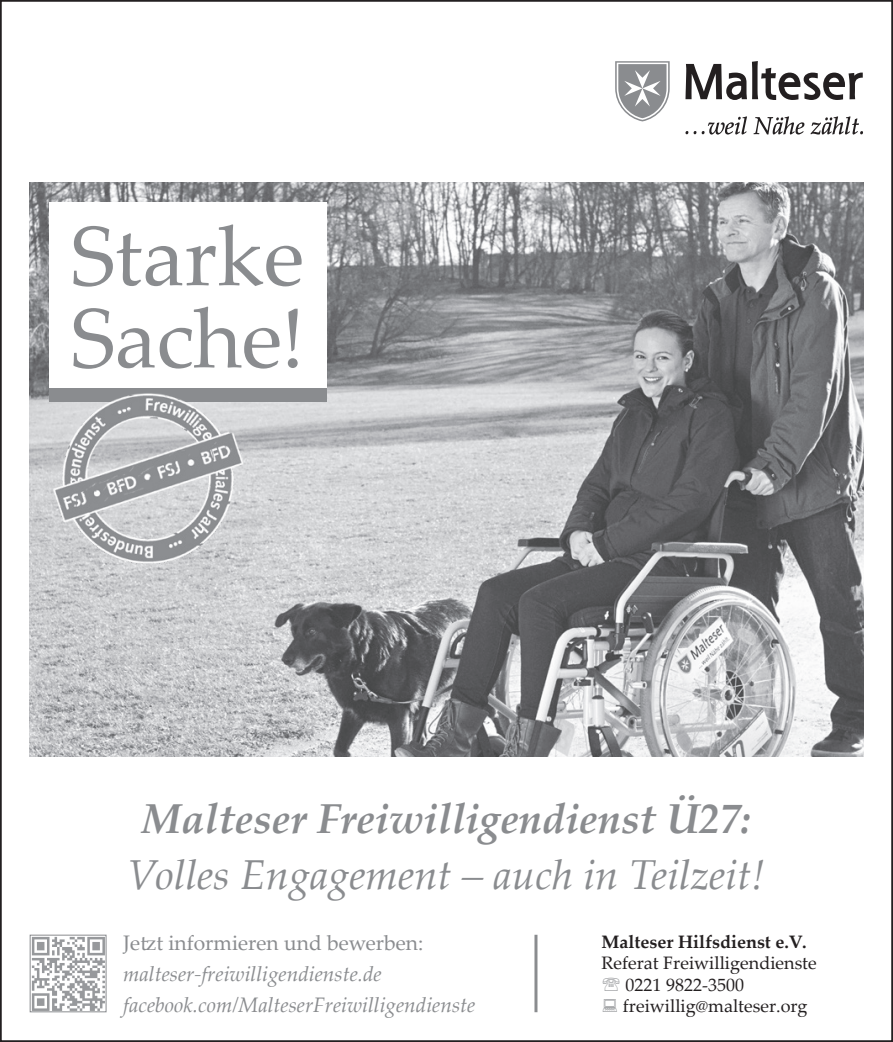
<style>
.page{position:relative;width:893px;height:1042px;background:#fff}
.page>*{position:absolute;margin:0;border:0;box-sizing:border-box;transform-origin:0 0}
.t1{font:84px/82.2px "Palatino Linotype";color:#8a8c8f}
.t2{font:italic 41.65px "Palatino Linotype";color:#8a8c8f}
.t3{font:italic 700 41.65px "Palatino Linotype";color:#8a8c8f}
.t4{font:italic 21px/31.2px "Palatino Linotype";color:#8a8c8f}
.t5{font:21px "Palatino Linotype";color:#8a8c8f}
.t6{font:17.85px/21.3px "Palatino Linotype";color:#231f20}
.t7{font:700 17.85px "Palatino Linotype";color:#231f20}
</style>
<div class="page">
<img style="left:30px;top:183px;width:833px;height:573px">
<svg style="left:615px;top:61px;width:55px;height:60px"></svg>
<svg style="left:685px;top:61px;width:178px;height:39px"></svg>
<svg style="left:702px;top:116px;width:45px;height:19px"></svg>
<svg style="left:754px;top:116px;width:50px;height:18px"></svg>
<svg style="left:811px;top:116px;width:52px;height:19px"></svg>
<div style="left:50px;top:202px;width:277px;height:193px;background:#fff"></div>
<div style="left:50px;top:388px;width:277px;height:14px;background:#8a8c8f"></div>
<img style="left:32px;top:937px;width:72px;height:73px">
<div style="left:30px;top:935px;width:76px;height:77px;border:1px solid #8a8c8f"></div>
<hr style="left:534px;top:935px;width:3px;height:77px;background:#8a8c8f">
<img style="left:52px;top:393px;width:192px;height:182px">
<h1 class="t1" style="left:71px;top:212px;width:236px">Starke<br>Sache!</h1>
<h2 class="t3" style="left:142px;top:789px;width:611px">Malteser Freiwilligendienst Ü27:</h2>
<h2 class="t2" style="left:128px;top:845px;width:638px">Volles Engagement – auch in Teilzeit!</h2>
<p class="t5" style="left:123px;top:928px;width:302px">Jetzt informieren und bewerben:</p>
<p class="t4" style="left:123px;top:957px;width:354px">malteser-freiwilligendienste.de facebook.com/MalteserFreiwilligendienste</p>
<p class="t7" style="left:601px;top:929px;width:206px">Malteser Hilfsdienst e.V.</p>
<p class="t6" style="left:623px;top:952px;width:195px;text-indent:-21px">Referat Freiwilligendienste<br>0221 9822-3500 freiwillig@malteser.org</p>
</div>
